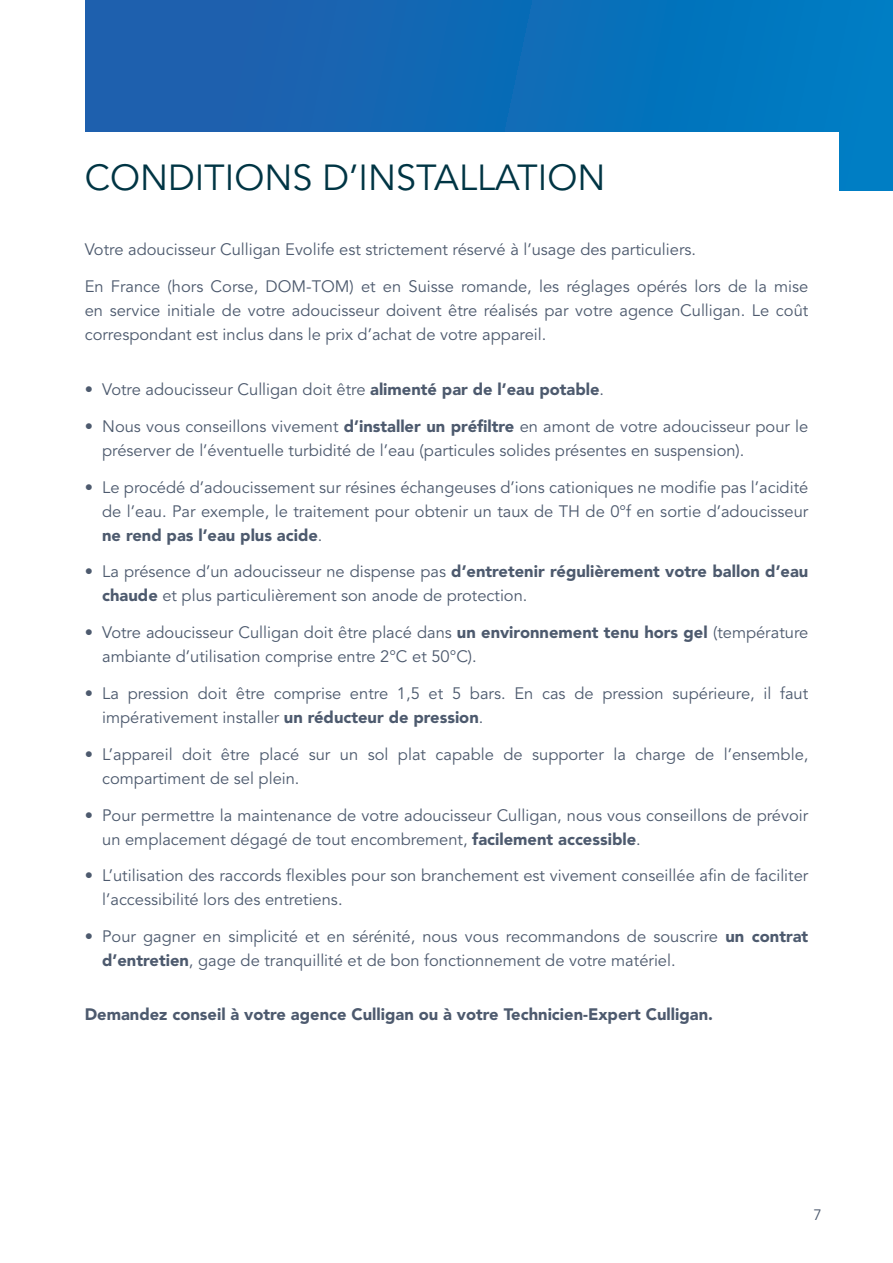
<style>
.page{position:relative;width:893px;height:1263px;background:#fff}
.page>*{position:absolute;margin:0;border:0;box-sizing:border-box;transform-origin:0 0}
.t1{font:36px "Avenir LT Std";color:#003544}
.t2{font:16.5px/24px "Avenir LT Std";color:#4d5a6e}
.t3{font:900 16.5px "Avenir LT Std";color:#4d5a6e}
.t4{font:15px "Avenir LT Std";color:#4d5a6e}
.s1{font-weight:900}
</style>
<div class="page">
<div style="left:86px;top:0;width:807px;height:190px;background:linear-gradient(to right,#225baa,#007dc3)"></div>
<div style="left:38px;top:132px;width:801px;height:64px;background:#fff"></div>
<p class="t1" style="left:85px;top:157px;width:522px">CONDITIONS D’INSTALLATION</p>
<p class="t2" style="left:85px;top:238px;width:613px">Votre adoucisseur Culligan Evolife est strictement réservé à l’usage des particuliers.</p>
<p class="t2" style="left:85px;top:274px;width:725px;text-align:justify">En France (hors Corse, DOM-TOM) et en Suisse romande, les réglages opérés lors de la mise en service initiale de votre adoucisseur doivent être réalisés par votre agence Culligan. Le coût correspondant est inclus dans le prix d’achat de votre appareil.</p>
<p class="t2" style="left:85px;top:378px;width:521px">• Votre adoucisseur Culligan doit être <span class="s1">alimenté par de l’eau potable</span>.</p>
<p class="t2" style="left:102px;top:415px;width:708px;text-indent:-17px">• Nous vous conseillons vivement <span class="s1">d’installer un préfiltre</span> en amont de votre adoucisseur pour le préserver de l’éventuelle turbidité de l’eau (particules solides présentes en suspension).</p>
<p class="t2" style="left:102px;top:475px;width:708px;text-align:justify;text-indent:-17px">• Le procédé d’adoucissement sur résines échangeuses d’ions cationiques ne modifie pas l’acidité de l’eau. Par exemple, le traitement pour obtenir un taux de TH de 0°f en sortie d’adoucisseur <span class="s1">ne rend pas l’eau plus acide</span>.</p>
<p class="t2" style="left:102px;top:560px;width:708px;text-indent:-17px">• La présence d’un adoucisseur ne dispense pas <span class="s1">d’entretenir régulièrement votre ballon d’eau chaude</span> et plus particulièrement son anode de protection.</p>
<p class="t2" style="left:102px;top:621px;width:708px;text-indent:-17px">• Votre adoucisseur Culligan doit être placé dans <span class="s1">un environnement tenu hors gel</span> (température ambiante d’utilisation comprise entre 2°C et 50°C).</p>
<p class="t2" style="left:102px;top:682px;width:708px;text-indent:-17px">• La pression doit être comprise entre 1,5 et 5 bars. En cas de pression supérieure, il faut impérativement installer <span class="s1">un réducteur de pression</span>.</p>
<p class="t2" style="left:102px;top:742px;width:708px;text-indent:-17px">• L’appareil doit être placé sur un sol plat capable de supporter la charge de l’ensemble, compartiment de sel plein.</p>
<p class="t2" style="left:102px;top:803px;width:708px;text-indent:-17px">• Pour permettre la maintenance de votre adoucisseur Culligan, nous vous conseillons de prévoir un emplacement dégagé de tout encombrement, <span class="s1">facilement accessible</span>.</p>
<p class="t2" style="left:102px;top:864px;width:708px;text-indent:-17px">• L’utilisation des raccords flexibles pour son branchement est vivement conseillée afin de faciliter l’accessibilité lors des entretiens.</p>
<p class="t2" style="left:102px;top:925px;width:708px;text-indent:-17px">• Pour gagner en simplicité et en sérénité, nous vous recommandons de souscrire <span class="s1">un contrat d’entretien</span>, gage de tranquillité et de bon fonctionnement de votre matériel.</p>
<p class="t3" style="left:85px;top:1004px;width:630px">Demandez conseil à votre agence Culligan ou à votre Technicien-Expert Culligan.</p>
<p class="t4" style="left:813px;top:1206px;width:10px">7</p>
</div>
